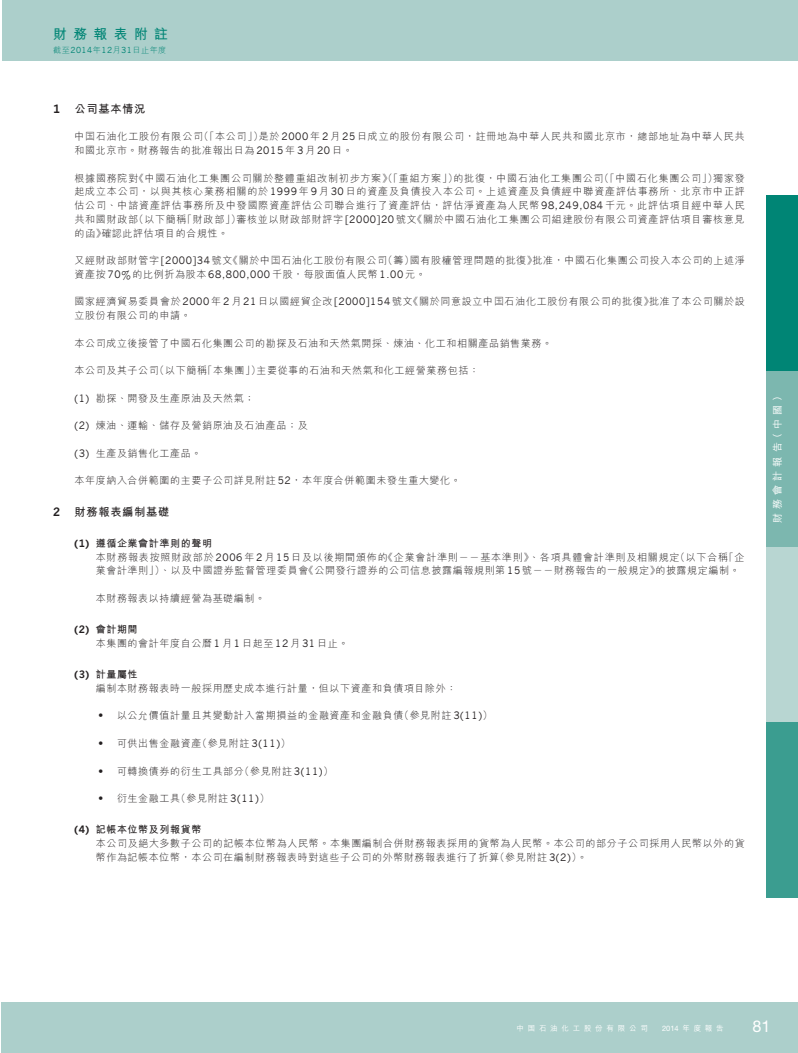
<style>
.page{position:relative;width:798px;height:1053px;background:#fff}
.page>*{position:absolute;margin:0;border:0;box-sizing:border-box;transform-origin:0 0}
.t1{font:16.25px "Helvetica Neue LT Std";color:#fff}
.t2{font:700 13.75px "M Hei HK";letter-spacing:.47em;color:#008575}
._3__標題{font:700 11.25px "M Hei HK";letter-spacing:.06em;color:#231f20}
._3__標題-2{font:700 11.25px "News Gothic";color:#231f20}
._1__內文{font:300 10px/13.8px "M Hei HK";letter-spacing:.06em;color:#231f20}
._1__內文-2{font:300 10px/13.8px "M Hei HK";letter-spacing:.08em;color:#231f20}
._4__副標題{font:700 10px "M Hei HK";letter-spacing:.06em;color:#231f20}
.t3{font:500 10px "M Hei HK";letter-spacing:.415em;color:#fff}
.t4{font:300 8.12px "M Hei HK";letter-spacing:.06em;color:#008575}
.t5{font:500 7.5px "M Hei HK";letter-spacing:.5em;color:#fff}
.t6{font:7.5px "Helvetica Neue LT Std";color:#fff}
.s1{font-family:"News Gothic";font-weight:400}
.s2{font-family:"M Hei HKS"}
.s3{font-family:"News Gothic"}
.s4{font-family:"M Hei HK";font-weight:500}
</style>
<div class="page">
<div style="left:1px;top:1002px;width:796px;height:50px;background:#accfcb"></div>
<div style="left:2px;top:0;width:795px;height:61px;background:#accfcb"></div>
<div style="left:766px;top:722px;width:31px;height:175px;background:#3b9d90"></div>
<div style="left:766px;top:546px;width:31px;height:176px;background:#b8d6d2"></div>
<div style="left:766px;top:371px;width:31px;height:175px;background:#7cb7af"></div>
<div style="left:766px;top:195px;width:31px;height:176px;background:#008575"></div>
<h2 class="t2" style="left:53px;top:24px;width:116px">財務報表附註</h2>
<p class="t4" style="left:53px;top:45px;width:115px">截至<span class="s1">2014</span>年<span class="s1">12</span>月<span class="s1">31</span>日止年度</p>
<p class="_3__標題-2" style="left:53px;top:102px;width:9px">1</p>
<p class="_3__標題" style="left:74px;top:100px;width:72px">公司基本情況</p>
<p class="_1__內文-2" style="left:74px;top:130px;width:671px">中国石油化工股份有限公司（「本公司」）是於<span class="s1">2000</span>年<span class="s1">2</span>月<span class="s1">25</span>日成立的股份有限公司，註冊地為中華人民共和國北京市，總部地址為中華人民共和國北京市。財務報告的批准報出日為 <span class="s1">2015</span> 年 <span class="s1">3</span> 月 <span class="s1">20</span> 日。</p>
<p class="_1__內文" style="left:74px;top:171px;width:671px;text-align:justify">根據國務院對《中國石油化工集團公司關於整體重組改制初步方案》（「重組方案」）的批復，中國石油化工集團公司（「中國石化集團公司」）獨家發起成立本公司，以與其核心業務相關的於<span class="s1">1999</span>年<span class="s1">9</span>月<span class="s1">30</span>日的資產及負債投入本公司。上述資產及負債經中聯資產評估事務所、北京市中正評估公司、中諮資產評估事務所及中發國際資產評估公司聯合進行了資產評估，評估淨資產為人民幣<span class="s1">98,249,084</span>千元。此評估項目經中華人民共和國財政部（以下簡稱「財政部」）審核並以財政部財評字 <span class="s1">[2000]20</span> 號文《關於中國石油化工集團公司組建股份有限公司資產評估項目審核意見的函》確認此評估項目的合規性。</p>
<p class="_1__內文" style="left:74px;top:253px;width:671px">又經財政部財管字 <span class="s1">[2000]34</span> 號文《關於中<span class="s2">國</span>石油化工股份有限公司（籌）國有股權管理問題的批復》批准，中國石化集團公司投入本公司的上述淨資產按 <span class="s1">70%</span> 的比例折為股本 <span class="s1">68,800,000</span> 千股，每股面值人民幣 <span class="s1">1.00</span> 元。</p>
<p class="_1__內文" style="left:74px;top:295px;width:671px">國家經濟貿易委員會於 <span class="s1">2000</span> 年 <span class="s1">2</span> 月 <span class="s1">21</span> 日以國經貿企改 <span class="s1">[2000]154</span> 號文《關於同意設立中<span class="s2">國</span>石油化工股份有限公司的批復》批准了本公司關於設立股份有限公司的申請。</p>
<p class="_1__內文" style="left:74px;top:336px;width:479px">本公司成立後接管了中國石化集團公司的勘探及石油和天然氣開採、煉油、化工和相關產品銷售業務。</p>
<p class="_1__內文" style="left:74px;top:363px;width:406px">本公司及其子公司（以下簡稱「本集團」）主要從事的石油和天然氣和化工經營業務包括：</p>
<p class="_1__內文" style="left:74px;top:391px;width:181px"><span class="s1">(1)</span> 勘探、開發及生產原油及天然氣；</p>
<p class="_1__內文" style="left:74px;top:418px;width:235px"><span class="s1">(2)</span> 煉油、運輸、儲存及營銷原油及石油產品；及</p>
<p class="_1__內文" style="left:74px;top:446px;width:128px"><span class="s1">(3)</span> 生產及銷售化工產品。</p>
<p class="_1__內文" style="left:74px;top:473px;width:388px">本年度納入合併範圍的主要子公司詳見附註 <span class="s1">52</span>，本年度合併範圍未發生重大變化。</p>
<p class="_3__標題-2" style="left:53px;top:504px;width:9px">2</p>
<p class="_3__標題" style="left:74px;top:503px;width:96px">財務報表編制基礎</p>
<p class="_4__副標題" style="left:74px;top:536px;width:139px"><span class="s3">(1)</span> 遵循企業會計準則的聲明</p>
<p class="_1__內文" style="left:96px;top:550px;width:650px">本財務報表按照財政部於<span class="s1">2006</span>年<span class="s1">2</span>月<span class="s1">15</span>日及以後期間頒佈的《企業會計準則－－基本準則》、各項具體會計準則及相關規定（以下合稱「企業會計準則」）、以及中國證券監督管理委員會《公開發行證券的公司信息披露編報規則第 <span class="s1">15</span> 號－－財務報告的一般規定》的披露規定編制。</p>
<p class="_1__內文" style="left:96px;top:591px;width:171px">本財務報表以持續經營為基礎編制。</p>
<p class="_4__副標題" style="left:74px;top:622px;width:65px"><span class="s3">(2)</span> 會計期間</p>
<p class="_1__內文" style="left:96px;top:636px;width:254px">本集團的會計年度自公曆 <span class="s1">1</span> 月 <span class="s1">1</span> 日起至 <span class="s1">12</span> 月 <span class="s1">31</span> 日止。</p>
<p class="_4__副標題" style="left:74px;top:667px;width:65px"><span class="s3">(3)</span> 計量屬性</p>
<p class="_1__內文" style="left:96px;top:681px;width:362px">編制本財務報表時一般採用歷史成本進行計量，但以下資產和負債項目除外：</p>
<p class="_1__內文" style="left:96px;top:708px;width:398px">‧ 以公允價值計量且其變動計入當期損益的金融資產和金融負債（參見附註 <span class="s1">3(11)</span>）</p>
<p class="_1__內文" style="left:96px;top:736px;width:196px">‧ 可供出售金融資產（參見附註 <span class="s1">3(11)</span>）</p>
<p class="_1__內文" style="left:96px;top:763px;width:239px">‧ 可轉換債券的衍生工具部分（參見附註 <span class="s1">3(11)</span>）</p>
<p class="_1__內文" style="left:96px;top:791px;width:175px">‧ 衍生金融工具（參見附註 <span class="s1">3(11)</span>）</p>
<p class="_4__副標題" style="left:74px;top:822px;width:128px"><span class="s3">(4)</span> 記帳本位幣及列報貨幣</p>
<p class="_1__內文" style="left:96px;top:836px;width:650px">本公司及絕大多數子公司的記帳本位幣為人民幣。本集團編制合併財務報表採用的貨幣為人民幣。本公司的部分子公司採用人民幣以外的貨幣作為記帳本位幣，本公司在編制財務報表時對這些子公司的外幣財務報表進行了折算（參見附註 <span class="s1">3(2)</span>）。</p>
<p class="t3" style="left:769px;top:523px;width:134px;rotate:-90deg">財務會計報告（中國）</p>
<p class="t5" style="left:516px;top:1022px;width:133px">中<span class="s2">國</span>石油化工股份有限公司</p>
<p class="t6" style="left:661px;top:1023px;width:63px">2014<span class="s4">年度報告</span></p>
<p class="t1" style="left:752px;top:1016px;width:20px">81</p>
</div>
